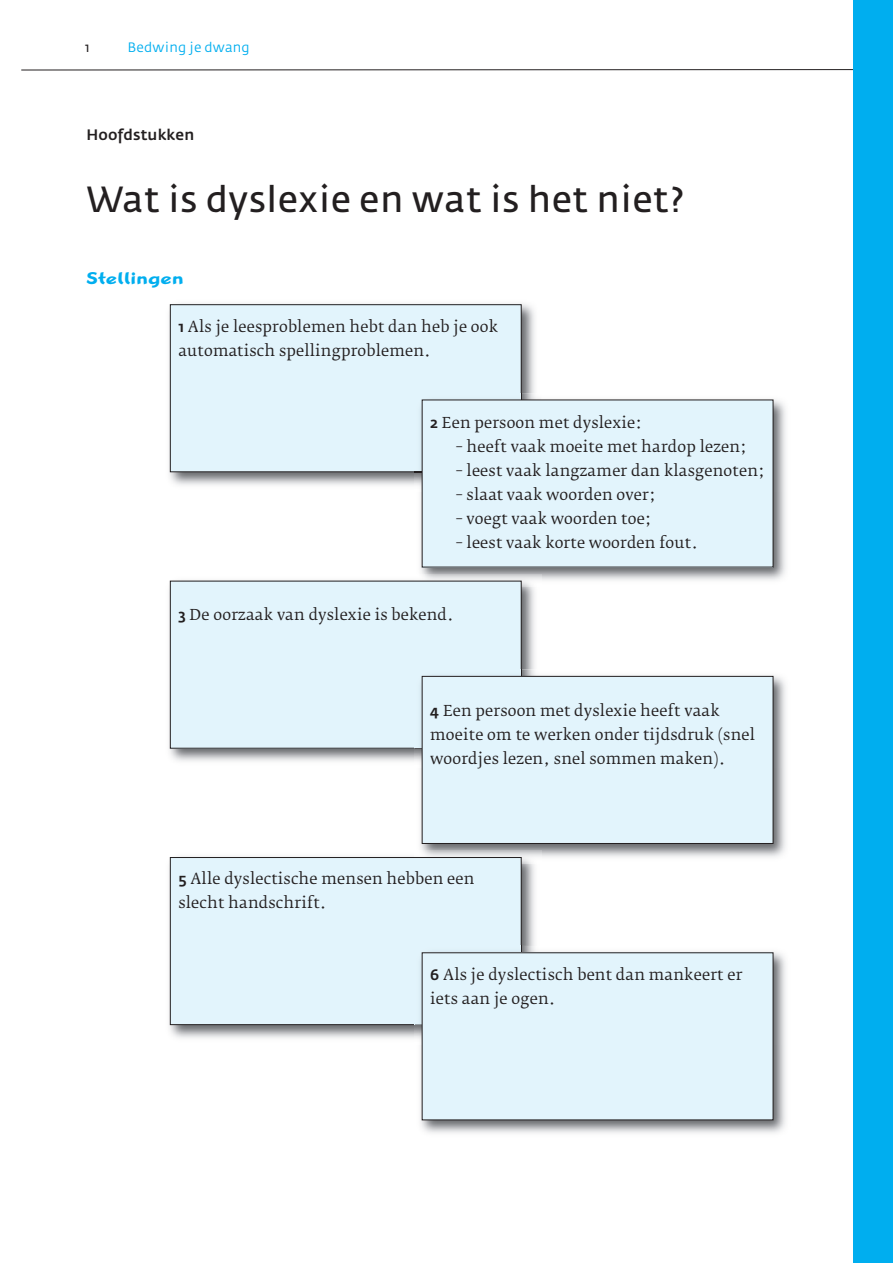
<style>
.page{position:relative;width:893px;height:1263px;background:#fff}
.page>*{position:absolute;margin:0;border:0;box-sizing:border-box;transform-origin:0 0}
.t1{font:36px "Fedra Sans";letter-spacing:.015em;color:#231f20}
.t2{font:700 18px "Linotype Rana";letter-spacing:.015em;color:#00aeef}
.t3{font:15px/24px "Fedra Serif B";letter-spacing:.01em;color:#231f20}
.t4{font:500 15px "Fedra Sans";letter-spacing:.015em;color:#231f20}
.t5{font:13.5px "Fedra Sans";letter-spacing:.015em;color:#00aeef}
.t6{font:13.5px "Fedra Sans Normal SC";color:#231f20;scale:.9 1}
.s1{font-family:"Fedra Sans";font-weight:500}
</style>
<div class="page">
<hr style="left:21px;top:69px;width:872px;height:1px;background:#231f20">
<div style="left:853px;top:0;width:40px;height:1263px;background:#00aeef"></div>
<img style="left:169px;top:303px;width:366px;height:182px">
<div style="left:170px;top:305px;width:351px;height:167px;background:#e2f4fc"></div>
<div style="left:170px;top:304px;width:351px;height:168px;border:1px solid #231f20"></div>
<img style="left:415px;top:393px;width:371px;height:188px">
<div style="left:422px;top:400px;width:351px;height:167px;background:#e2f4fc"></div>
<img style="left:169px;top:580px;width:246px;height:182px">
<img style="left:415px;top:574px;width:126px;height:95px">
<div style="left:170px;top:581px;width:351px;height:167px;background:#e2f4fc"></div>
<img style="left:415px;top:669px;width:371px;height:188px">
<img style="left:415px;top:669px;width:107px;height:80px">
<div style="left:422px;top:676px;width:351px;height:167px;background:#e2f4fc"></div>
<div style="left:422px;top:676px;width:351px;height:168px;border:1px solid #231f20"></div>
<img style="left:169px;top:856px;width:246px;height:182px">
<img style="left:415px;top:851px;width:126px;height:95px">
<div style="left:170px;top:857px;width:351px;height:167px;background:#e2f4fc"></div>
<div style="left:170px;top:857px;width:351px;height:168px;border:1px solid #231f20"></div>
<img style="left:415px;top:946px;width:371px;height:187px">
<img style="left:415px;top:946px;width:107px;height:79px">
<div style="left:422px;top:953px;width:351px;height:167px;background:#e2f4fc"></div>
<p class="t6" style="left:85px;top:40px;width:6px">1</p>
<p class="t5" style="left:128px;top:42px;width:124px">Bedwing je dwang</p>
<p class="t4" style="left:87px;top:130px;width:109px">Hoofdstukken</p>
<h1 class="t1" style="left:87px;top:187px;width:599px">Wat is dyslexie en wat is het niet?</h1>
<p class="t2" style="left:87px;top:272px;width:98px">Stellingen</p>
<p class="t3" style="left:178px;top:317px;width:321px"><span class="s1">1</span> Als je leesproblemen hebt dan heb je ook automatisch spellingproblemen.</p>
<p class="t3" style="left:456px;top:413px;width:310px;text-indent:-26px"><span class="s1">2</span> Een persoon met dyslexie:<br>− heeft vaak moeite met hardop lezen;<br>− leest vaak langzamer dan klasgenoten; − slaat vaak woorden over;<br>− voegt vaak woorden toe;<br>− leest vaak korte woorden fout.</p>
<p class="t3" style="left:178px;top:605px;width:277px"><span class="s1">3</span> De oorzaak van dyslexie is bekend.</p>
<p class="t3" style="left:430px;top:701px;width:326px"><span class="s1">4</span> Een persoon met dyslexie heeft vaak moeite om te werken onder tijdsdruk (snel woordjes lezen, snel sommen maken).</p>
<p class="t3" style="left:178px;top:869px;width:297px"><span class="s1">5</span> Alle dyslectische mensen hebben een slecht handschrift.</p>
<p class="t3" style="left:430px;top:965px;width:314px"><span class="s1">6</span> Als je dyslectisch bent dan mankeert er iets aan je ogen.</p>
</div>
